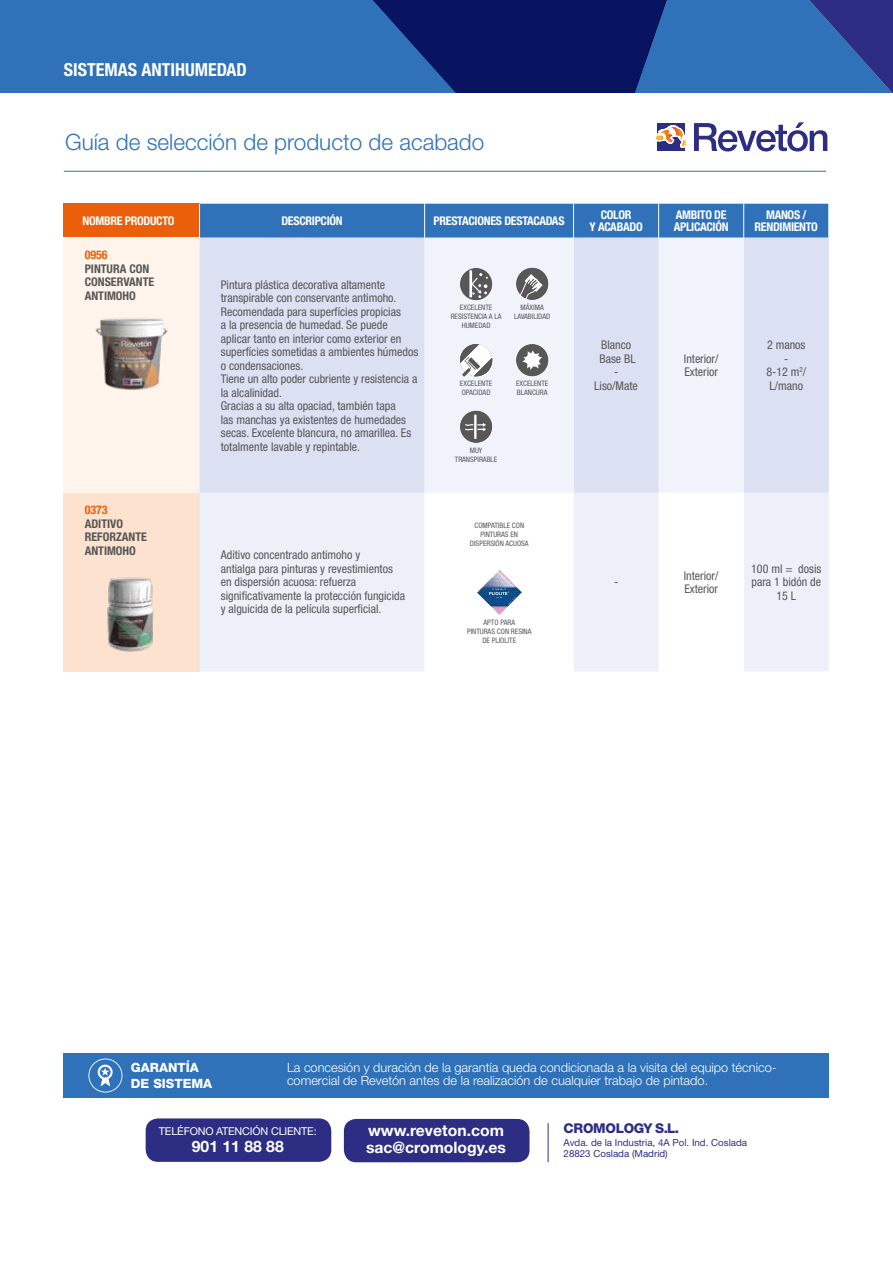
<style>
.page{position:relative;width:893px;height:1263px;background:#fff}
.page>*{position:absolute;margin:0;border:0;box-sizing:border-box;transform-origin:0 0}
.t1{font:300 22.5px "Helvetica Neue LT Std";color:#2f72b9}
.t2{font:700 condensed 18px "Helvetica Neue LT Std";color:#fff}
.t3{font:700 15.75px/17px "Helvetica Neue LT Std";color:#fff}
.t4{font:800 13.5px "Helvetica Neue LT Std";letter-spacing:-.02em;color:#2d2e83}
.t5{font:300 12.75px/13.5px "Helvetica Neue LT Std";color:#fff}
.t6{font:800 12.75px/16.5px "Helvetica Neue LT Std";color:#fff}
.t7{font:condensed 12px/13.5px "Helvetica Neue LT Std";color:#575756}
.t8{font:700 condensed 12px/12px "Helvetica Neue LT Std";letter-spacing:-.025em;color:#fff;text-align:center}
.t9{font:700 condensed 12px/13.5px "Helvetica Neue LT Std";color:#575756}
.t10{font:700 condensed 12px "Helvetica Neue LT Std";color:#eb5f0a}
.t11{font:10.8px "Helvetica Neue LT Std";letter-spacing:-.015em;color:#fff}
.t12{font:9.75px/11.2px "Helvetica Neue LT Std";color:#2d2e83}
.t13{font:condensed 7.5px/9px "Helvetica Neue LT Std";color:#575756;text-align:center}
</style>
<div class="page">
<div style="left:0;top:0;width:353px;height:93px;background:#2f72b9"></div>
<svg style="left:353px;top:0;width:540px;height:93px;background:#1d448d"></svg>
<div style="left:657px;top:123px;width:28px;height:28px;background:#2d2e83"></div>
<svg style="left:694px;top:122px;width:133px;height:30px"></svg>
<svg style="left:656px;top:125px;width:31px;height:23px"></svg>
<hr style="left:64px;top:171px;width:762px;height:1px;background:#2f72b9">
<div style="left:64px;top:1053px;width:765px;height:45px;background:#2f72b9"></div>
<svg style="left:88px;top:1058px;width:34px;height:34px"></svg>
<hr style="left:548px;top:1123px;width:1px;height:39px;background:#2d2e83">
<div style="left:344px;top:1119px;width:185px;height:43px;background:#2d2e83;border-radius:12px"></div>
<div style="left:146px;top:1118px;width:185px;height:44px;background:#2d2e83;border-radius:12px"></div>
<div style="left:63px;top:204px;width:137px;height:34px;background:#eb5f0a"></div>
<div style="left:200px;top:204px;width:628px;height:34px;background:#2f72b9"></div>
<div style="left:63px;top:238px;width:137px;height:255px;background:#fef4ec"></div>
<div style="left:200px;top:238px;width:629px;height:255px;background:#dbe0f3"></div>
<svg style="left:425px;top:238px;width:319px;height:255px;fill:#f1f3fb"></svg>
<div style="left:63px;top:493px;width:137px;height:178px;background:#fde3cf"></div>
<div style="left:200px;top:493px;width:629px;height:178px;background:#edf0f9"></div>
<svg style="left:425px;top:493px;width:319px;height:178px"></svg>
<hr style="left:199px;top:204px;width:1px;height:34px;background:#fff">
<hr style="left:424px;top:204px;width:1px;height:34px;background:#fff">
<hr style="left:573px;top:204px;width:1px;height:34px;background:#fff">
<hr style="left:658px;top:204px;width:1px;height:34px;background:#fff">
<hr style="left:743px;top:204px;width:1px;height:34px;background:#fff">
<img style="left:95px;top:318px;width:73px;height:72px">
<svg style="left:459px;top:267px;width:34px;height:34px"></svg>
<svg style="left:515px;top:267px;width:34px;height:34px"></svg>
<svg style="left:459px;top:410px;width:34px;height:34px"></svg>
<svg style="left:458px;top:343px;width:37px;height:34px"></svg>
<svg style="left:515px;top:343px;width:34px;height:34px"></svg>
<svg style="left:476px;top:568px;width:47px;height:48px"></svg>
<img style="left:107px;top:577px;width:47px;height:75px">
<h2 class="t2" style="left:64px;top:58px;width:184px">SISTEMAS ANTIHUMEDAD</h2>
<h1 class="t1" style="left:65px;top:129px;width:421px">Guía de selección de producto de acabado</h1>
<p class="t8" style="left:83px;top:215px;width:94px">NOMBRE PRODUCTO</p>
<p class="t8" style="left:281px;top:215px;width:63px">DESCRIPCIÓN</p>
<p class="t8" style="left:434px;top:215px;width:132px">PRESTACIONES DESTACADAS</p>
<p class="t8" style="left:589px;top:209px;width:55px">COLOR<br>Y ACABADO</p>
<p class="t8" style="left:674px;top:209px;width:56px;text-align:left">AMBITO DE<br>APLICACIÓN</p>
<p class="t8" style="left:755px;top:209px;width:65px">MANOS /<br>RENDIMIENTO</p>
<p class="t10" style="left:85px;top:247px;width:25px">0956</p>
<p class="t9" style="left:85px;top:261px;width:71px">PINTURA CON<br>CONSERVANTE<br>ANTIMOHO</p>
<p class="t7" style="left:221px;top:277px;width:199px">Pintura plástica decorativa altamente transpirable con conservante antimoho.<br>Recomendada para superfícies propicias<br>a la presencia de humedad. Se puede aplicar tanto en interior como exterior en superfícies sometidas a ambientes húmedos o condensaciones.<br>Tiene un alto poder cubriente y resistencia a la alcalinidad.<br>Gracias a su alta opaciad, también tapa<br>las manchas ya existentes de humedades secas. Excelente blancura, no amarillea. Es totalmente lavable y repintable.</p>
<p class="t13" style="left:451px;top:303px;width:52px">EXCELENTE<br>RESISTENCIA A LA<br>HUMEDAD</p>
<p class="t13" style="left:514px;top:303px;width:38px">MÁXIMA<br>LAVABILIDAD</p>
<p class="t7" style="left:594px;top:338px;width:45px;text-align:center">Blanco<br>Base BL<br>-<br>Liso/Mate</p>
<p class="t7" style="left:766px;top:338px;width:41px;text-align:center">2 manos -<br>8-12 m<sup>2</sup>/<br>L/mano</p>
<p class="t7" style="left:684px;top:352px;width:36px">Interior/<br>Exterior</p>
<p class="t13" style="left:460px;top:379px;width:34px;text-align:left">EXCELENTE<br>OPACIDAD</p>
<p class="t13" style="left:516px;top:379px;width:34px;text-align:left">EXCELENTE<br>BLANCURA</p>
<p class="t13" style="left:455px;top:446px;width:44px">MUY<br>TRANSPIRABLE</p>
<p class="t10" style="left:85px;top:503px;width:25px">0373</p>
<p class="t9" style="left:85px;top:516px;width:64px">ADITIVO<br>REFORZANTE<br>ANTIMOHO</p>
<p class="t7" style="left:221px;top:548px;width:186px">Aditivo concentrado antimoho y<br>antialga para pinturas y revestimientos en dispersión acuosa: refuerza significativamente la protección fungicida y alguicida de la película superficial.</p>
<p class="t13" style="left:470px;top:521px;width:60px">COMPATIBLE CON<br>PINTURAS EN<br>DISPERSIÓN ACUOSA</p>
<p class="t13" style="left:467px;top:618px;width:66px">APTO PARA<br>PINTURAS CON RESINA<br>DE PLIOLITE</p>
<p class="t7" style="left:614px;top:575px;width:6px">-</p>
<p class="t7" style="left:684px;top:569px;width:36px">Interior/<br>Exterior</p>
<p class="t7" style="left:751px;top:562px;width:72px;text-align:center">100 ml = dosis para 1 bidón de<br>15 L</p>
<p class="t6" style="left:131px;top:1059px;width:83px">GARANTÍA<br>DE SISTEMA</p>
<p class="t5" style="left:287px;top:1060px;width:491px">La concesión y duración de la garantía queda condicionada a la visita del equipo técnico&shy;comercial de Revetón antes de la realización de cualquier trabajo de pintado.</p>
<h3 class="t3" style="left:366px;top:1122px;width:142px">www.reveton.com sac@cromology.es</h3>
<p class="t4" style="left:564px;top:1120px;width:117px">CROMOLOGY S.L.</p>
<p class="t12" style="left:564px;top:1137px;width:185px">Avda. de la Industria, 4A Pol. Ind. Coslada<br>28823 Coslada (Madrid)</p>
<p class="t11" style="left:159px;top:1125px;width:159px">TELÉFONO ATENCIÓN CLIENTE:</p>
<h3 class="t3" style="left:192px;top:1138px;width:93px">901 11 88 88</h3>
</div>
